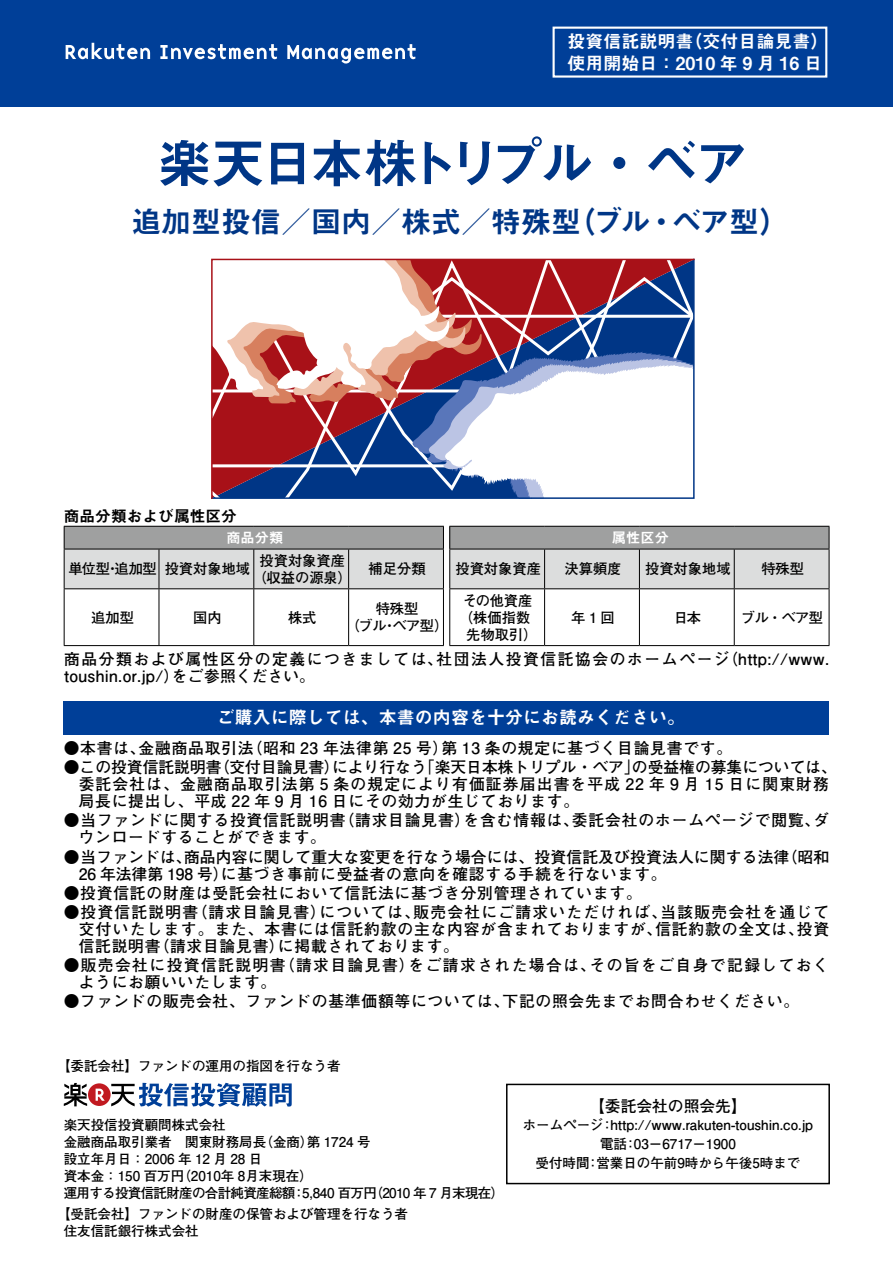
<style>
.page{position:relative;width:893px;height:1263px;background:#fff}
.page>*{position:absolute;margin:0;border:0;box-sizing:border-box;transform-origin:0 0}
.t1{font:53.7px "Midashi Go Pro MB31";letter-spacing:-.085em;color:#003686}
.t2{font:30px "Midashi Go Pro MB31";color:#003686}
.t3{font:18px/22.4px "Midashi Go Pro MB31";color:#fff}
.t4{font:700 15.75px/17px "Futo Go B101 Pro";letter-spacing:.05em;color:#000}
.t5{font:700 15.75px/17px "Futo Go B101 Pro";letter-spacing:.01em;color:#000}
.t6{font:700 15.75px/17px "Futo Go B101 Pro";letter-spacing:.1em;color:#000}
.t7{font:700 15.75px/17px "Futo Go B101 Pro";letter-spacing:.09em;color:#000}
.t8{font:15.75px "Midashi Go Pro MB31";color:#000}
.t9{font:700 15.75px "Futo Go B101 Pro";color:#000}
.t10{font:700 14.25px/17px "Futo Go B101 Pro";color:#000;text-align:center}
.t11{font:14.25px "Midashi Go Pro MB31";color:#fff}
.t12{font:700 13.5px/17px "Futo Go B101 Pro";color:#000}
</style>
<div class="page">
<svg style="left:211px;top:258px;width:484px;height:241px"></svg>
<div style="left:0;top:0;width:893px;height:106px;background:#003f98"></div>
<svg style="left:66px;top:43px;width:84px;height:16px"></svg>
<svg style="left:160px;top:44px;width:117px;height:15px"></svg>
<svg style="left:287px;top:44px;width:129px;height:20px"></svg>
<div style="left:553px;top:27px;width:274px;height:51px;border:2px solid #fff"></div>
<hr style="left:64px;top:526px;width:95px;height:1px;background:#000">
<hr style="left:159px;top:526px;width:95px;height:1px;background:#000">
<hr style="left:254px;top:526px;width:95px;height:1px;background:#000">
<hr style="left:349px;top:526px;width:95px;height:1px;background:#000">
<hr style="left:64px;top:589px;width:1px;height:56px;background:#000">
<hr style="left:159px;top:589px;width:1px;height:56px;background:#000">
<hr style="left:253px;top:589px;width:1px;height:56px;background:#000">
<hr style="left:348px;top:589px;width:1px;height:56px;background:#000">
<hr style="left:443px;top:589px;width:1px;height:56px;background:#000">
<hr style="left:64px;top:645px;width:95px;height:1px;background:#000">
<hr style="left:159px;top:645px;width:95px;height:1px;background:#000">
<hr style="left:254px;top:645px;width:95px;height:1px;background:#000">
<hr style="left:349px;top:645px;width:95px;height:1px;background:#000">
<hr style="left:449px;top:526px;width:96px;height:1px;background:#000">
<hr style="left:545px;top:526px;width:94px;height:1px;background:#000">
<hr style="left:639px;top:526px;width:95px;height:1px;background:#000">
<hr style="left:734px;top:526px;width:95px;height:1px;background:#000">
<svg style="left:64px;top:527px;width:766px;height:62px;background:#c1c2c2"></svg>
<hr style="left:449px;top:549px;width:96px;height:1px;background:#000">
<hr style="left:449px;top:549px;width:1px;height:39px;background:#000">
<hr style="left:545px;top:549px;width:94px;height:1px;background:#000">
<hr style="left:544px;top:549px;width:1px;height:39px;background:#000">
<hr style="left:639px;top:549px;width:95px;height:1px;background:#000">
<hr style="left:639px;top:549px;width:1px;height:39px;background:#000">
<hr style="left:734px;top:549px;width:95px;height:1px;background:#000">
<hr style="left:734px;top:549px;width:1px;height:39px;background:#000">
<hr style="left:829px;top:549px;width:1px;height:39px;background:#000">
<hr style="left:449px;top:588px;width:96px;height:1px;background:#000">
<hr style="left:449px;top:589px;width:1px;height:56px;background:#000">
<hr style="left:545px;top:588px;width:94px;height:1px;background:#000">
<hr style="left:544px;top:589px;width:1px;height:56px;background:#000">
<hr style="left:639px;top:588px;width:95px;height:1px;background:#000">
<hr style="left:639px;top:589px;width:1px;height:56px;background:#000">
<hr style="left:734px;top:588px;width:95px;height:1px;background:#000">
<hr style="left:734px;top:589px;width:1px;height:56px;background:#000">
<hr style="left:829px;top:589px;width:1px;height:56px;background:#000">
<hr style="left:449px;top:645px;width:96px;height:1px;background:#000">
<hr style="left:545px;top:645px;width:94px;height:1px;background:#000">
<hr style="left:639px;top:645px;width:95px;height:1px;background:#000">
<hr style="left:734px;top:645px;width:95px;height:1px;background:#000">
<div style="left:64px;top:701px;width:765px;height:33px;background:#003f98"></div>
<svg style="left:88px;top:1083px;width:23px;height:23px"></svg>
<svg style="left:96px;top:1088px;width:9px;height:13px"></svg>
<svg style="left:111px;top:1083px;width:181px;height:24px"></svg>
<svg style="left:64px;top:1083px;width:23px;height:23px"></svg>
<div style="left:506px;top:1084px;width:324px;height:100px;border:2px solid #000"></div>
<p class="t3" style="left:567px;top:28px;width:262px">投資信託説明書（交付目論見書）使用開始日：2010 年 9 月 16 日</p>
<h1 class="t1" style="left:158px;top:120px;width:593px">楽天日本株トリプル・ベア</h1>
<h2 class="t2" style="left:131px;top:198px;width:660px">追加型投信／国内／株式／特殊型（ブル・ベア型）</h2>
<p class="t8" style="left:64px;top:503px;width:175px">商品分類および属性区分</p>
<p class="t11" style="left:226px;top:526px;width:58px">商品分類</p>
<p class="t11" style="left:612px;top:526px;width:58px">属性区分</p>
<p class="t10" style="left:68px;top:559px;width:183px">単位型・追加型投資対象地域</p>
<p class="t10" style="left:252px;top:550px;width:101px">投資対象資産（収益の源泉）</p>
<p class="t10" style="left:369px;top:559px;width:58px">補足分類</p>
<p class="t10" style="left:455px;top:559px;width:87px">投資対象資産</p>
<p class="t10" style="left:565px;top:559px;width:58px">決算頻度</p>
<p class="t10" style="left:645px;top:559px;width:87px">投資対象地域</p>
<p class="t10" style="left:761px;top:559px;width:44px">特殊型</p>
<p class="t10" style="left:91px;top:607px;width:44px">追加型</p>
<p class="t10" style="left:193px;top:607px;width:30px">国内</p>
<p class="t10" style="left:288px;top:607px;width:30px">株式</p>
<p class="t10" style="left:345px;top:598px;width:105px">特殊型<br>（ブル・ベア型）</p>
<p class="t10" style="left:459px;top:590px;width:81px">その他資産（株価指数先物取引）</p>
<p class="t10" style="left:571px;top:607px;width:45px">年1回</p>
<p class="t10" style="left:674px;top:607px;width:29px">日本</p>
<p class="t10" style="left:741px;top:607px;width:84px">ブル・ベア型</p>
<p class="t6" style="left:64px;top:648px;width:766px">商品分類および属性区分の定義につきましては、社団法人投資信託協会のホームページ（http://www. toushin.or.jp/）をご参照ください。</p>
<p class="t3" style="left:217px;top:704px;width:470px">ご購入に際しては、本書の内容を十分にお読みください。</p>
<p class="t4" style="left:64px;top:738px;width:670px">●本書は、金融商品取引法（昭和 23 年法律第 25 号）第 13 条の規定に基づく目論見書です。</p>
<p class="t4" style="left:79px;top:757px;width:760px;text-indent:-15px">●この投資信託説明書（交付目論見書）により行なう「楽天日本株トリプル・ベア」の受益権の募集については、委託会社は、金融商品取引法第 5 条の規定により有価証券届出書を平成 22 年 9 月 15 日に関東財務局長に提出し、平成 22 年 9 月 16 日にその効力が生じております。</p>
<p class="t4" style="left:79px;top:810px;width:752px;text-indent:-15px">●当ファンドに関する投資信託説明書（請求目論見書）を含む情報は、委託会社のホームページで閲覧、ダウンロードすることができます。</p>
<p class="t5" style="left:79px;top:846px;width:752px;text-indent:-15px">●当ファンドは、商品内容に関して重大な変更を行なう場合には、投資信託及び投資法人に関する法律（昭和<br>26 年法律第 198 号）に基づき事前に受益者の意向を確認する手続を行ないます。</p>
<p class="t4" style="left:64px;top:882px;width:580px">●投資信託の財産は受託会社において信託法に基づき分別管理されています。</p>
<p class="t4" style="left:79px;top:901px;width:752px;text-align:justify;text-indent:-15px">●投資信託説明書（請求目論見書）については、販売会社にご請求いただければ、当該販売会社を通じて交付いたします。また、本書には信託約款の主な内容が含まれておりますが、信託約款の全文は、投資信託説明書（請求目論見書）に掲載されております。</p>
<p class="t7" style="left:79px;top:955px;width:752px;text-indent:-15px">●販売会社に投資信託説明書（請求目論見書）をご請求された場合は、その旨をご自身で記録しておくようにお願いいたします。</p>
<p class="t4" style="left:64px;top:991px;width:737px">●ファンドの販売会社、ファンドの基準価額等については、下記の照会先までお問合わせください。</p>
<p class="t12" style="left:57px;top:1055px;width:285px">【委託会社】ファンドの運用の指図を行なう者</p>
<p class="t12" style="left:64px;top:1115px;width:442px">楽天投信投資顧問株式会社<br>金融商品取引業者　関東財務局長（金商）第 1724 号<br>設立年月日：2006 年 12 月 28 日<br>資本金：150 百万円（2010年 8月末現在）<br>運用する投資信託財産の合計純資産総額：5,840 百万円（2010 年 7 月末現在）</p>
<p class="t12" style="left:64px;top:1204px;width:346px;text-indent:-7px">【受託会社】ファンドの財産の保管および管理を行なう者住友信託銀行株式会社</p>
<p class="t9" style="left:589px;top:1094px;width:159px">【委託会社の照会先】</p>
<p class="t12" style="left:523px;top:1113px;width:292px;line-height:19.2px;text-align:center">ホームページ：http://www.rakuten-toushin.co.jp電話：03－6717－1900<br>受付時間：営業日の午前9時から午後5時まで</p>
</div>
